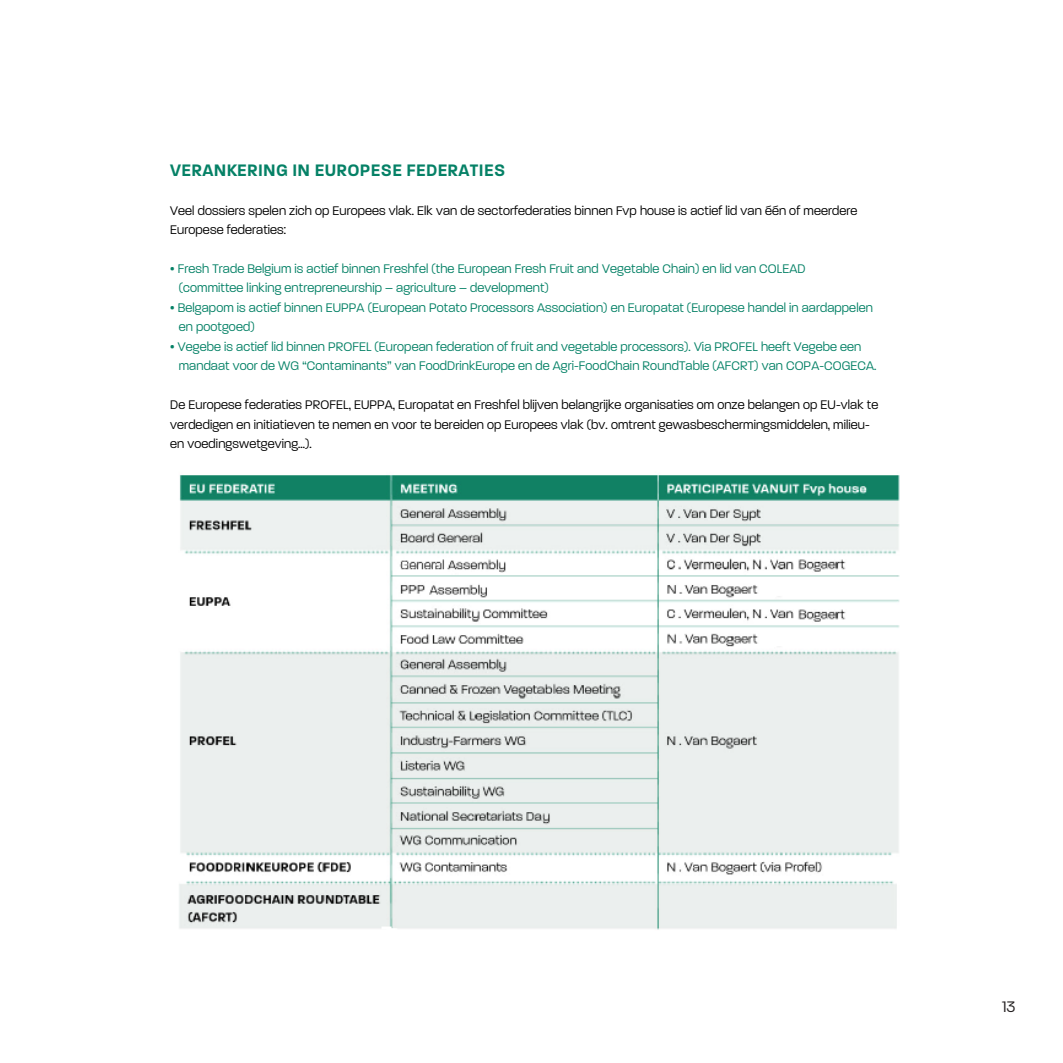
<style>
.page{position:relative;width:1063px;height:1063px;background:#fff}
.page>*{position:absolute;margin:0;border:0;box-sizing:border-box;transform-origin:0 0}
.t1{font:600 18px "Paralucent";letter-spacing:.02em;color:#058166;scale:.95 1}
.t2{font:300 16.5px "Paralucent";color:#231f20}
.t3{font:300 13.5px/19.5px "Paralucent";letter-spacing:.01em;color:#058166;scale:.95 1}
.t4{font:300 13.5px/19.5px "Paralucent";letter-spacing:.01em;color:#000;scale:.95 1}
</style>
<div class="page">
<img style="left:179px;top:475px;width:721px;height:455px">
<svg style="left:381px;top:927px;width:11px;height:3px"></svg>
<p class="t1" style="left:170px;top:159px;width:354px">VERANKERING IN EUROPESE FEDERATIES</p>
<p class="t4" style="left:170px;top:200px;width:725px">Veel dossiers spelen zich op Europees vlak . Elk van de sectorfederaties binnen Fvp house is actief lid van één of meerdere<br>Europese federaties:</p>
<p class="t3" style="left:179px;top:259px;width:661px;text-indent:-9px">• Fresh Trade Belgium is actief binnen Freshfel (the European Fresh Fruit and Vegetable Chain) en lid van COLEAD (committee linking entrepreneurship – agriculture – development)</p>
<p class="t3" style="left:179px;top:298px;width:732px;text-indent:-9px">• Belgapom is actief binnen EUPPA (European Potato Processors Association) en Europatat (Europese handel in aardappelen en pootgoed)</p>
<p class="t3" style="left:179px;top:337px;width:736px;text-indent:-9px">• Vegebe is actief lid binnen PROFEL (European federation of fruit and vegetable processors) . Via PROFEL heeft Vegebe een mandaat voor de WG “Contaminants” van FoodDrinkEurope en de Agri-FoodChain RoundTable (AFCRT) van COPA-COGECA .</p>
<p class="t4" style="left:170px;top:395px;width:747px">De Europese federaties PROFEL, EUPPA, Europatat en Freshfel blijven belangrijke organisaties om onze belangen op EU-vlak te verdedigen en initiatieven te nemen en voor te bereiden op Europees vlak (bv . omtrent gewasbeschermingsmiddelen, milieu&shy;en voedingswetgeving . . .) .</p>
<p class="t2" style="left:1002px;top:998px;width:15px">13</p>
</div>
